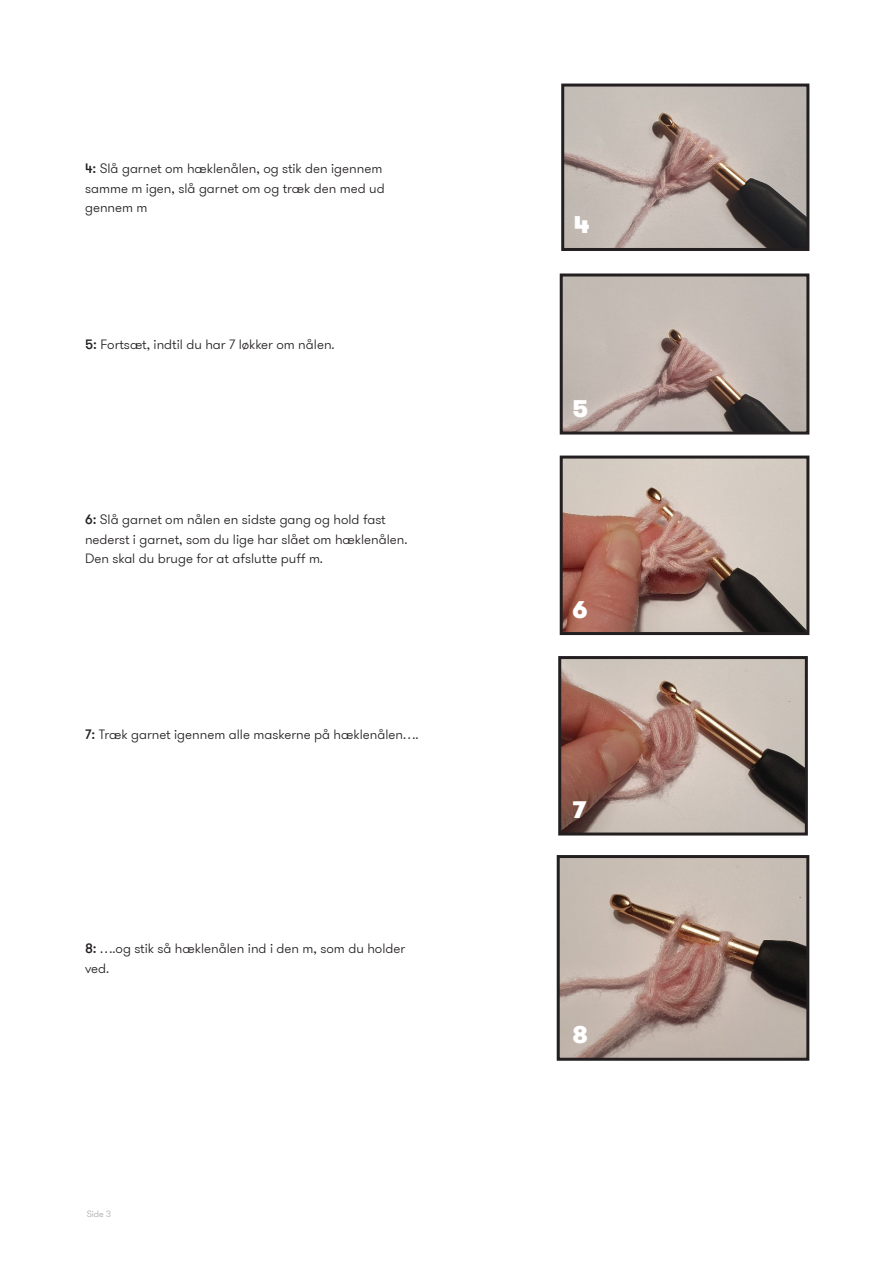
<style>
.page{position:relative;width:893px;height:1263px;background:#fff}
.page>*{position:absolute;margin:0;border:0;box-sizing:border-box;transform-origin:0 0}
.t1{font:900 24px "GT Walsheim Pro";color:#fff}
.t2{font:300 13.5px/19.5px "GT Walsheim Pro";color:#231f20}
.t3{font:300 9px "GT Walsheim Pro";color:#a8a9ad}
.s1{font-weight:500}
</style>
<div class="page">
<img style="left:564px;top:277px;width:241px;height:153px">
<div style="left:560px;top:273px;width:249px;height:161px;border:3px solid #231f20"></div>
<img style="left:564px;top:460px;width:241px;height:171px">
<div style="left:560px;top:456px;width:249px;height:179px;border:3px solid #231f20"></div>
<img style="left:562px;top:660px;width:242px;height:171px">
<div style="left:558px;top:656px;width:250px;height:179px;border:3px solid #231f20"></div>
<img style="left:565px;top:88px;width:240px;height:159px">
<div style="left:561px;top:84px;width:248px;height:167px;border:3px solid #231f20"></div>
<img style="left:561px;top:859px;width:244px;height:198px">
<div style="left:557px;top:855px;width:252px;height:206px;border:3px solid #231f20"></div>
<p class="t2" style="left:85px;top:159px;width:301px"><span class="s1">4:</span> Slå garnet om hæklenålen, og stik den igennem samme m igen, slå garnet om og træk den med ud gennem m</p>
<p class="t2" style="left:85px;top:335px;width:251px"><span class="s1">5:</span> Fortsæt, indtil du har 7 løkker om nålen.</p>
<p class="t2" style="left:85px;top:510px;width:324px"><span class="s1">6:</span> Slå garnet om nålen en sidste gang og hold fast nederst i garnet, som du lige har slået om hæklenålen.</p>
<p class="t2" style="left:85px;top:549px;width:240px">Den skal du bruge for at afslutte puff m.</p>
<p class="t2" style="left:85px;top:725px;width:335px"><span class="s1">7:</span> Træk garnet igennem alle maskerne på hæklenålen….</p>
<p class="t2" style="left:85px;top:939px;width:322px"><span class="s1">8:</span> ….og stik så hæklenålen ind i den m, som du holder ved.</p>
<p class="t3" style="left:87px;top:1208px;width:26px">Side 3</p>
<p class="t1" style="left:574px;top:209px;width:17px">4</p>
<p class="t1" style="left:572px;top:392px;width:17px">5</p>
<p class="t1" style="left:572px;top:593px;width:17px">6</p>
<p class="t1" style="left:572px;top:793px;width:15px">7</p>
<p class="t1" style="left:572px;top:1018px;width:17px">8</p>
</div>
